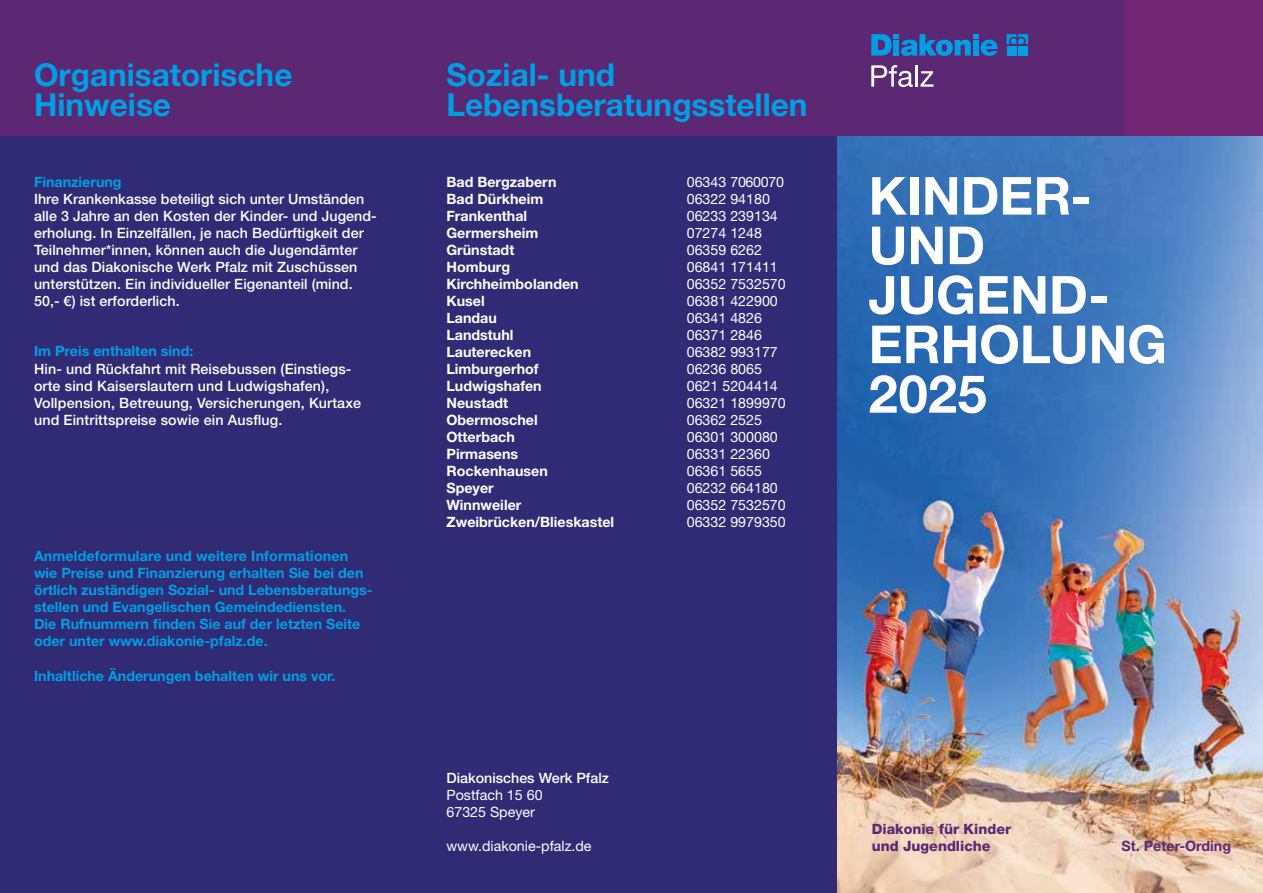
<style>
.page{position:relative;width:1263px;height:893px;background:#fff}
.page>*{position:absolute;margin:0;border:0;box-sizing:border-box;transform-origin:0 0}
.t1{font:700 52.5px/49.5px "Helvetica Neue LT Std";color:#fff}
.t2{font:700 31.5px/30px "Helvetica Neue LT Std";color:#009fe3}
.t3{font:500 14.25px/17px "Helvetica Neue LT Std";letter-spacing:.005em;color:#fff}
.t4{font:700 14.25px/17px "Helvetica Neue LT Std";color:#009fe3}
.t5{font:14.25px/17px "Helvetica Neue LT Std";color:#fff}
.t6{font:700 14.25px "Helvetica Neue LT Std";color:#fff}
.t7{font:800 14.25px/17px "Helvetica Neue LT Std";color:#5c2874}
.t8{font:700 14.25px "Helvetica Neue LT Std";color:#5c2874}
.t9{font:14.25px "Helvetica Neue LT Std";letter-spacing:-.02em;color:#fff}
</style>
<div class="page">
<div style="left:0;top:0;width:1263px;height:140px;background:#5c2874"></div>
<div style="left:0;top:136px;width:851px;height:757px;background:#312a74"></div>
<svg style="left:871px;top:34px;width:127px;height:22px"></svg>
<svg style="left:1007px;top:34px;width:21px;height:10px"></svg>
<div style="left:1007px;top:46px;width:9px;height:10px;background:#009fe3"></div>
<div style="left:1018px;top:46px;width:10px;height:10px;background:#009fe3"></div>
<svg style="left:871px;top:65px;width:42px;height:22px"></svg>
<hr style="left:915px;top:65px;width:3px;height:22px;background:#fff">
<svg style="left:920px;top:71px;width:13px;height:16px"></svg>
<div style="left:1124px;top:0;width:139px;height:136px;background:#702673"></div>
<img style="left:838px;top:136px;width:425px;height:757px">
<h2 class="t2" style="left:34px;top:59px;width:260px">Organisatorische<br>Hinweise</h2>
<p class="t4" style="left:34px;top:173px;width:89px">Finanzierung</p>
<p class="t3" style="left:34px;top:190px;width:344px">Ihre Krankenkasse beteiligt sich unter Umständen alle 3 Jahre an den Kosten der Kinder- und Jugend&shy;erholung. In Einzelfällen, je nach Bedürftigkeit der Teilnehmer*innen, können auch die Jugendämter und das Diakonische Werk Pfalz mit Zuschüssen unterstützen. Ein individueller Eigenanteil (mind.<br>50,- €) ist erforderlich.</p>
<p class="t4" style="left:34px;top:342px;width:161px">Im Preis enthalten sind:</p>
<p class="t3" style="left:34px;top:361px;width:329px">Hin- und Rückfahrt mit Reisebussen (Einstiegs&shy;orte sind Kaiserslautern und Ludwigshafen), Vollpension, Betreuung, Versicherungen, Kurtaxe und Eintrittspreise sowie ein Ausflug.</p>
<p class="t4" style="left:34px;top:547px;width:340px">Anmeldeformulare und weitere Informationen wie Preise und Finanzierung erhalten Sie bei den örtlich zuständigen Sozial- und Lebensberatungs&shy;stellen und Evangelischen Gemeindediensten.<br>Die Rufnummern finden Sie auf der letzten Seite oder unter www.diakonie-pfalz.de.</p>
<p class="t4" style="left:34px;top:667px;width:303px">Inhaltliche Änderungen behalten wir uns vor.</p>
<h2 class="t2" style="left:446px;top:59px;width:363px">Sozial- und<br>Lebensberatungsstellen</h2>
<p class="t6" style="left:446px;top:173px;width:112px">Bad Bergzabern</p>
<p class="t9" style="left:687px;top:174px;width:99px">06343 7060070</p>
<p class="t6" style="left:446px;top:190px;width:98px">Bad Dürkheim</p>
<p class="t5" style="left:687px;top:190px;width:85px">06322 94180</p>
<p class="t6" style="left:446px;top:207px;width:82px">Frankenthal</p>
<p class="t5" style="left:687px;top:207px;width:93px">06233 239134</p>
<p class="t6" style="left:446px;top:224px;width:94px">Germersheim</p>
<p class="t5" style="left:687px;top:224px;width:77px">07274 1248</p>
<p class="t6" style="left:446px;top:241px;width:69px">Grünstadt</p>
<p class="t5" style="left:687px;top:241px;width:77px">06359 6262</p>
<p class="t6" style="left:446px;top:258px;width:65px">Homburg</p>
<p class="t5" style="left:687px;top:258px;width:93px">06841 171411</p>
<p class="t6" style="left:446px;top:275px;width:134px">Kirchheimbolanden</p>
<p class="t5" style="left:687px;top:275px;width:101px">06352 7532570</p>
<p class="t6" style="left:446px;top:292px;width:40px">Kusel</p>
<p class="t5" style="left:687px;top:292px;width:93px">06381 422900</p>
<p class="t6" style="left:446px;top:309px;width:52px">Landau</p>
<p class="t5" style="left:687px;top:309px;width:77px">06341 4826</p>
<p class="t6" style="left:446px;top:326px;width:69px">Landstuhl</p>
<p class="t5" style="left:687px;top:326px;width:77px">06371 2846</p>
<p class="t6" style="left:446px;top:343px;width:86px">Lauterecken</p>
<p class="t5" style="left:687px;top:344px;width:93px">06382 993177</p>
<p class="t6" style="left:446px;top:360px;width:94px">Limburgerhof</p>
<p class="t5" style="left:687px;top:361px;width:77px">06236 8065</p>
<p class="t6" style="left:446px;top:377px;width:97px">Ludwigshafen</p>
<p class="t5" style="left:687px;top:378px;width:93px">0621 5204414</p>
<p class="t6" style="left:446px;top:394px;width:63px">Neustadt</p>
<p class="t5" style="left:687px;top:395px;width:101px">06321 1899970</p>
<p class="t6" style="left:446px;top:411px;width:93px">Obermoschel</p>
<p class="t5" style="left:687px;top:412px;width:77px">06362 2525</p>
<p class="t6" style="left:446px;top:428px;width:70px">Otterbach</p>
<p class="t5" style="left:687px;top:429px;width:93px">06301 300080</p>
<p class="t6" style="left:446px;top:445px;width:73px">Pirmasens</p>
<p class="t5" style="left:687px;top:446px;width:85px">06331 22360</p>
<p class="t6" style="left:446px;top:462px;width:103px">Rockenhausen</p>
<p class="t5" style="left:687px;top:463px;width:77px">06361 5655</p>
<p class="t6" style="left:446px;top:479px;width:49px">Speyer</p>
<p class="t5" style="left:687px;top:480px;width:93px">06232 664180</p>
<p class="t6" style="left:446px;top:496px;width:76px">Winnweiler</p>
<p class="t5" style="left:687px;top:497px;width:101px">06352 7532570</p>
<p class="t6" style="left:446px;top:513px;width:169px">Zweibrücken/Blieskastel</p>
<p class="t5" style="left:687px;top:514px;width:101px">06332 9979350</p>
<h1 class="t1" style="left:868px;top:170px;width:300px">KINDER-<br>UND<br>JUGEND-<br>ERHOLUNG<br>2025</h1>
<p class="t3" style="left:446px;top:769px;width:164px">Diakonisches Werk Pfalz</p>
<p class="t5" style="left:446px;top:786px;width:98px">Postfach 15 60<br>67325 Speyer</p>
<p class="t5" style="left:446px;top:837px;width:147px">www.diakonie-pfalz.de</p>
<p class="t7" style="left:872px;top:820px;width:141px">Diakonie für Kinder und Jugendliche</p>
<p class="t8" style="left:1121px;top:837px;width:111px">St. Peter-Ording</p>
</div>
